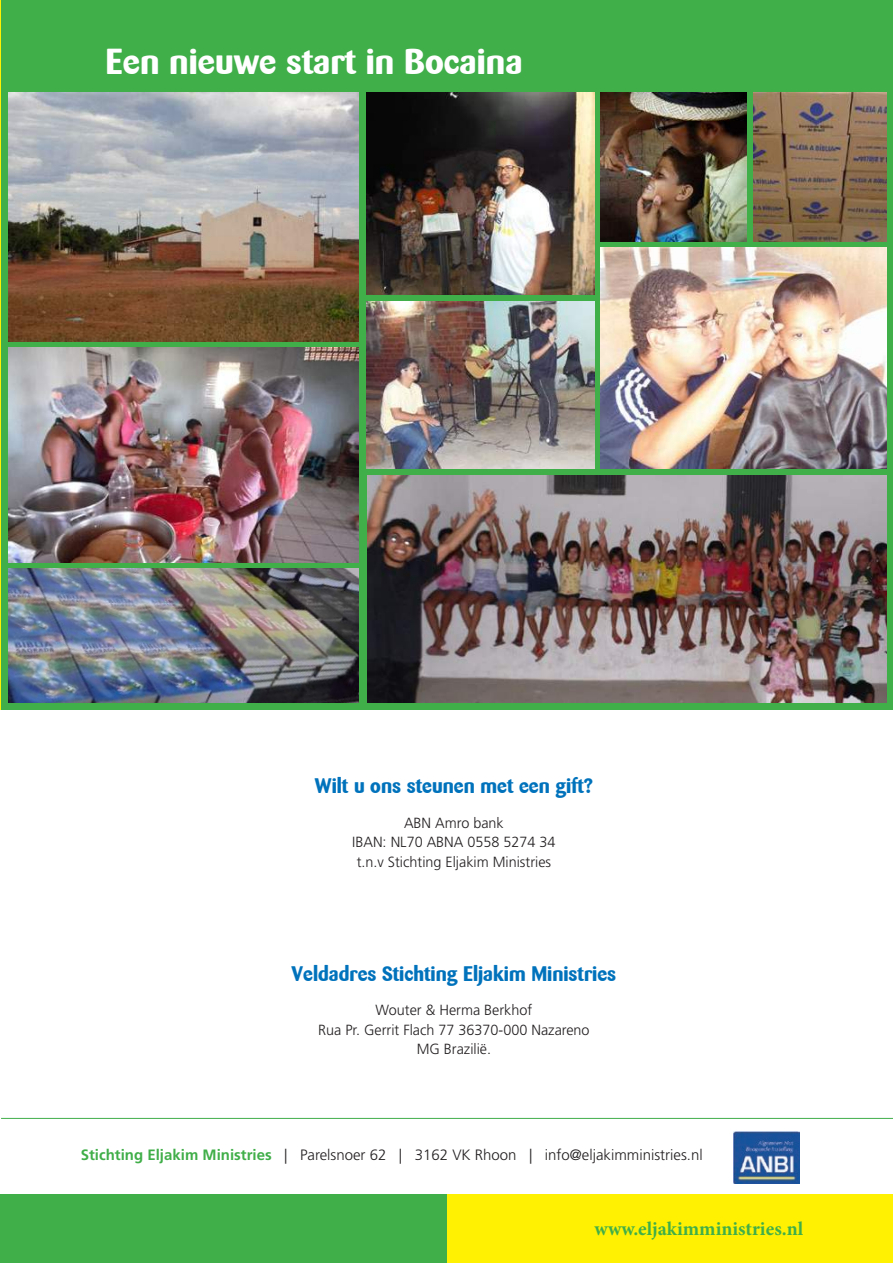
<style>
.page{position:relative;width:893px;height:1263px;background:#fff}
.page>*{position:absolute;margin:0;border:0;box-sizing:border-box;transform-origin:0 0}
.t1{font:700 36px "Barmeno";color:#fff}
.t2{font:700 21px "Barmeno";color:#0072bc}
.t3{font:700 19.5px "Minion Pro";color:#40ae49}
.t4{font:300 15px "Frutiger";color:#231f20}
.t5{font:300 14.7px/19.5px "Frutiger";color:#231f20;text-align:center}
.s1{font-weight:700;color:#40ae49}
</style>
<div class="page">
<hr style="left:0;top:0;width:1px;height:709px;background:#fff101">
<div style="left:1px;top:0;width:892px;height:709px;background:#40ae49"></div>
<div style="left:0;top:1195px;width:893px;height:68px;background:#40ae49"></div>
<img style="left:9px;top:92px;width:350px;height:250px">
<img style="left:367px;top:92px;width:227px;height:202px">
<img style="left:367px;top:302px;width:227px;height:167px">
<img style="left:601px;top:92px;width:146px;height:150px">
<img style="left:601px;top:248px;width:286px;height:221px">
<img style="left:9px;top:348px;width:350px;height:214px">
<img style="left:753px;top:92px;width:134px;height:150px">
<img style="left:9px;top:568px;width:350px;height:134px">
<img style="left:367px;top:476px;width:520px;height:226px">
<div style="left:448px;top:1195px;width:445px;height:68px;background:#fff101"></div>
<hr style="left:1px;top:1118px;width:892px;height:1px;background:#40ae49">
<img style="left:733px;top:1131px;width:66px;height:52px">
<h1 class="t1" style="left:106px;top:40px;width:419px">Een nieuwe start in Bocaina</h1>
<h2 class="t2" style="left:315px;top:773px;width:279px">Wilt u ons steunen met een gift?</h2>
<p class="t5" style="left:352px;top:813px;width:205px">ABN Amro bank<br>IBAN: NL70 ABNA 0558 5274 34 t.n.v Stichting Eljakim Ministries</p>
<h2 class="t2" style="left:292px;top:961px;width:326px">Veldadres Stichting Eljakim Ministries</h2>
<p class="t5" style="left:318px;top:1001px;width:273px">Wouter &amp; Herma Berkhof<br>Rua Pr. Gerrit Flach 77 36370-000 Nazareno<br>MG Brazilië.</p>
<p class="t4" style="left:81px;top:1147px;width:623px"><span class="s1">Stichting Eljakim Ministries</span> | Parelsnoer 62 | 3162 VK Rhoon | info@eljakimministries.nl</p>
<h3 class="t3" style="left:594px;top:1217px;width:210px">www.eljakimministries.nl</h3>
</div>
